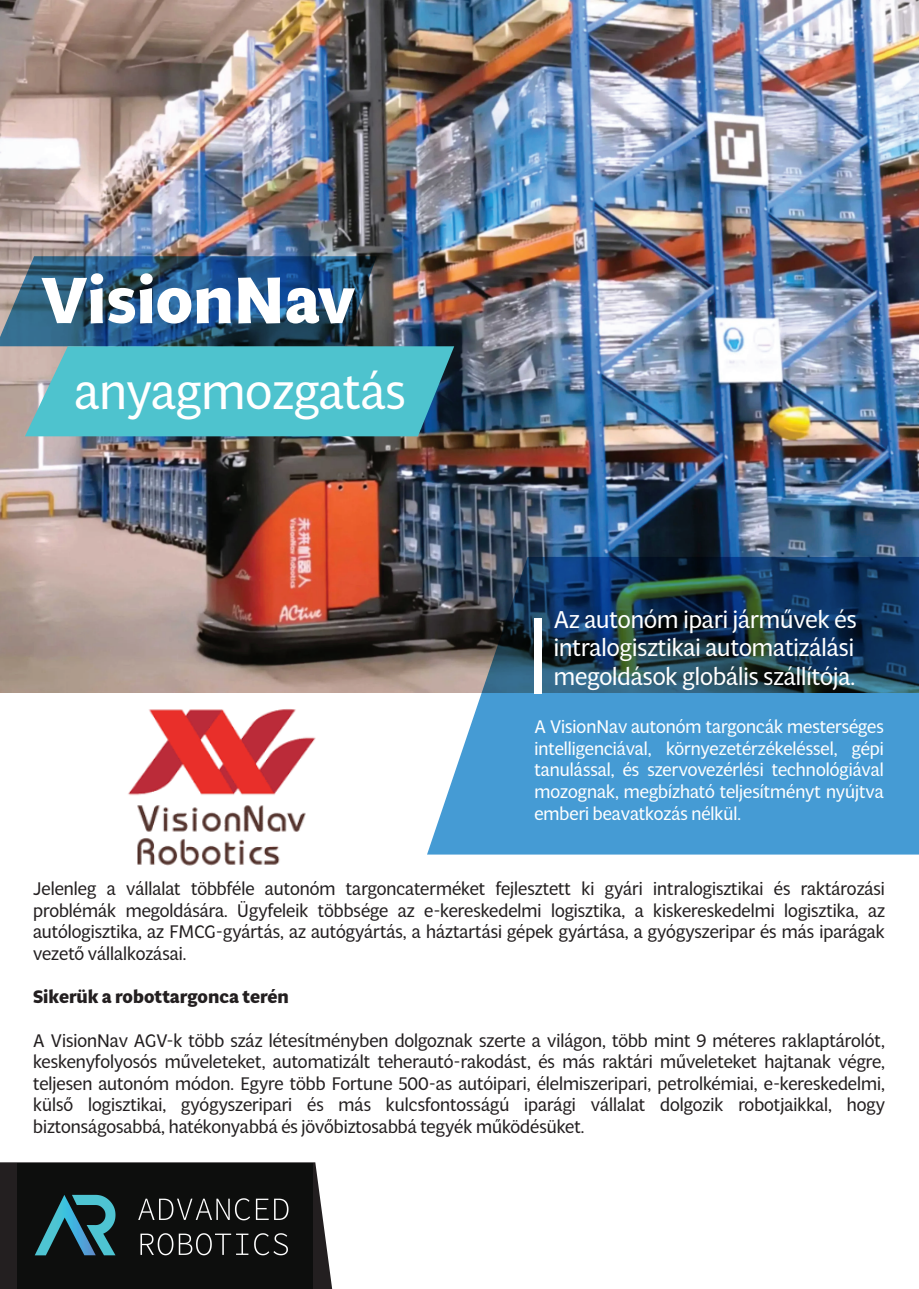
<style>
.page{position:relative;width:919px;height:1289px;background:#fff}
.page>*{position:absolute;margin:0;border:0;box-sizing:border-box;transform-origin:0 0}
.t1{font:700 64.5px "Multi Display";color:#fff}
.t2{font:49.5px "Multi Display";color:#fff}
.t3{font:24px/28.8px "Multi Display";color:#fff;text-align:justify}
.t4{font:18px/21.6px "Multi Display";color:#231f20;text-align:justify}
.t5{font:18px/21.6px "Multi Display";color:#fff;text-align:justify}
.t6{font:700 18px "Multi Display";color:#231f20}
</style>
<div class="page">
<img style="left:98px;top:692px;width:247px;height:174px">
<img style="left:0;top:1px;width:918px;height:691px">
<svg style="left:0;top:1162px;width:332px;height:126px"></svg>
<svg style="left:427px;top:557px;width:491px;height:297px;background:#3a749c"></svg>
<img style="left:0;top:256px;width:454px;height:180px">
<div style="left:534px;top:618px;width:8px;height:76px;background:#fff"></div>
<img style="left:18px;top:1163px;width:294px;height:125px">
<h1 class="t1" style="left:41px;top:255px;width:315px">VisionNav</h1>
<h2 class="t2" style="left:74px;top:356px;width:333px">anyagmozgatás</h2>
<h3 class="t3" style="left:553px;top:603px;width:304px">Az autonóm ipari járművek és intralogisztikai automatizálási megoldások globális szállítója.</h3>
<p class="t5" style="left:534px;top:715px;width:351px">A VisionNav autonóm targoncák mesterséges intelligenciával, környezetérzékeléssel, gépi tanulással, és szervovezérlési technológiával mozognak, megbízható teljesítményt nyújtva emberi beavatkozás nélkül.</p>
<p class="t4" style="left:33px;top:877px;width:853px">Jelenleg a vállalat többféle autonóm targoncaterméket fejlesztett ki gyári intralogisztikai és raktározási problémák megoldására. Ügyfeleik többsége az e-kereskedelmi logisztika, a kiskereskedelmi logisztika, az autólogisztika, az FMCG-gyártás, az autógyártás, a háztartási gépek gyártása, a gyógyszeripar és más iparágak vezető vállalkozásai.</p>
<p class="t6" style="left:33px;top:984px;width:257px">Sikerük a robottargonca terén</p>
<p class="t4" style="left:33px;top:1028px;width:853px">A VisionNav AGV-k több száz létesítményben dolgoznak szerte a világon, több mint 9 méteres raklaptárolót, keskenyfolyosós műveleteket, automatizált teherautó-rakodást, és más raktári műveleteket hajtanak végre, teljesen autonóm módon. Egyre több Fortune 500-as autóipari, élelmiszeripari, petrolkémiai, e-kereskedelmi, külső logisztikai, gyógyszeripari és más kulcsfontosságú iparági vállalat dolgozik robotjaikkal, hogy biztonságosabbá, hatékonyabbá és jövőbiztosabbá tegyék működésüket.</p>
</div>
